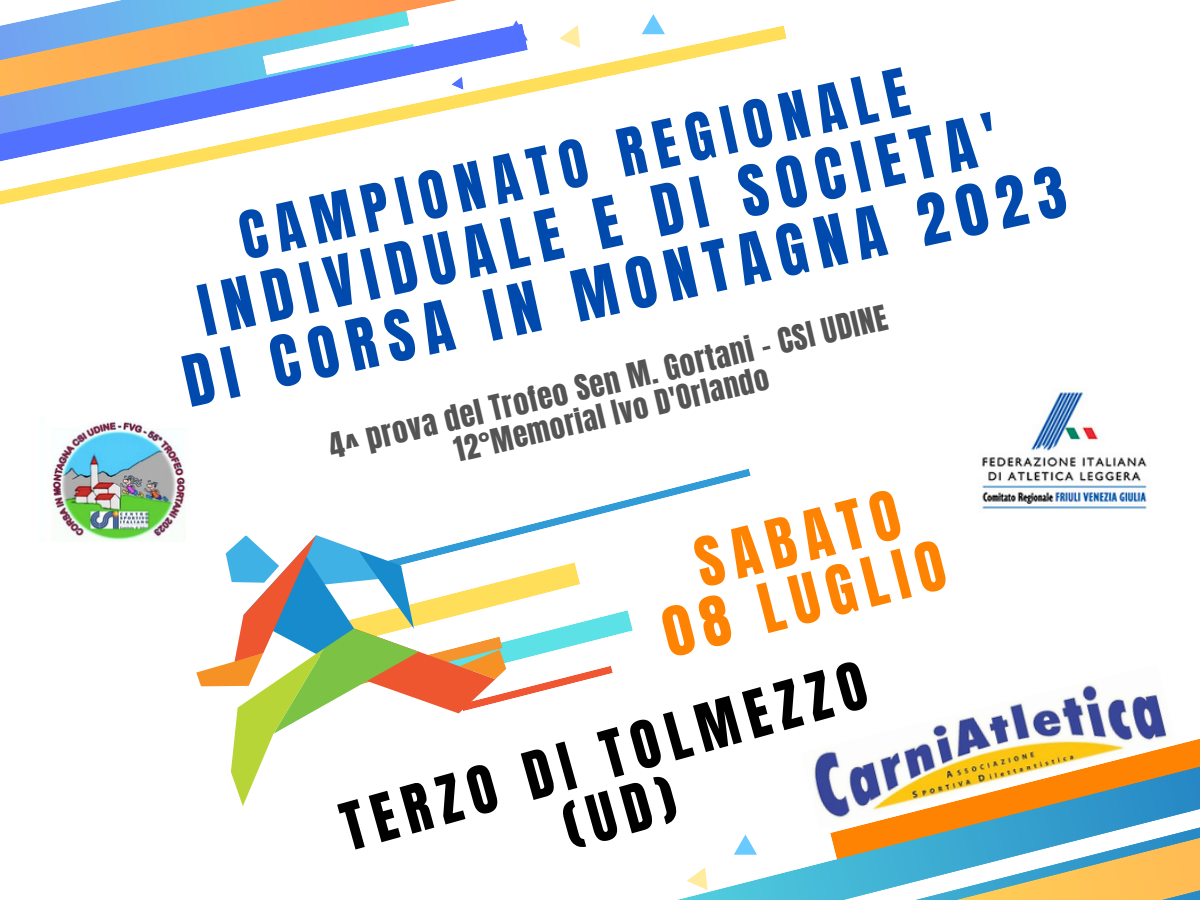
<style>
.page{position:relative;width:1200px;height:900px;background:#fff}
.page>*{position:absolute;margin:0;border:0;box-sizing:border-box;transform-origin:0 0}
.t1{font:60px "Anton";color:#004aad}
.t2{font:58px "Anton";color:#ff8302}
.t3{font:56px "Anton";color:#004aad}
.t4{font:56px/58.4px "Anton";color:#000;text-align:center}
.t5{font:30px "Anton";color:#545454}
.t6{font:29.2px "Anton";color:#545454}
</style>
<div class="page">
<svg style="left:9px;top:0;width:254px;height:24px"></svg>
<svg style="left:528px;top:75px;width:85px;height:18px"></svg>
<svg style="left:263px;top:0;width:524px;height:75px"></svg>
<svg style="left:0;top:24px;width:528px;height:181px"></svg>
<svg style="left:548px;top:469px;width:203px;height:51px"></svg>
<svg style="left:196px;top:520px;width:437px;height:286px"></svg>
<svg style="left:552px;top:657px;width:193px;height:243px"></svg>
<svg style="left:745px;top:738px;width:455px;height:162px"></svg>
<svg style="left:559px;top:25px;width:21px;height:23px"></svg>
<svg style="left:451px;top:77px;width:12px;height:13px"></svg>
<svg style="left:642px;top:14px;width:23px;height:20px"></svg>
<svg style="left:505px;top:20px;width:23px;height:20px"></svg>
<svg style="left:686px;top:867px;width:22px;height:23px"></svg>
<img style="left:982px;top:388px;width:165px;height:124px">
<img style="left:52px;top:421px;width:154px;height:120px">
<svg style="left:734px;top:835px;width:23px;height:20px"></svg>
<img style="left:801px;top:684px;width:376px;height:146px">
<p class="t3" style="left:232px;top:196px;width:684px;rotate:-12deg">CAMPIONATO REGIONALE</p>
<p class="t1" style="left:191px;top:267px;width:817px;rotate:-12deg">INDIVIDUALE E DI SOCIETA'</p>
<p class="t1" style="left:175px;top:338px;width:903px;rotate:-12deg">DI CORSA IN MONTAGNA 2023</p>
<p class="t5" style="left:324px;top:425px;width:574px;rotate:-13deg">4^ prova del Trofeo Sen M. Gortani - CSI UDINE</p>
<p class="t6" style="left:450px;top:429px;width:323px;rotate:-13deg">12°Memorial Ivo D'Orlando</p>
<p class="t2" style="left:687px;top:524px;width:210px;rotate:-14deg">SABATO</p>
<p class="t2" style="left:655px;top:593px;width:290px;rotate:-14deg">08 LUGLIO</p>
<p class="t4" style="left:336px;top:803px;width:543px;rotate:-16deg">TERZO DI TOLMEZZO (UD)</p>
</div>
